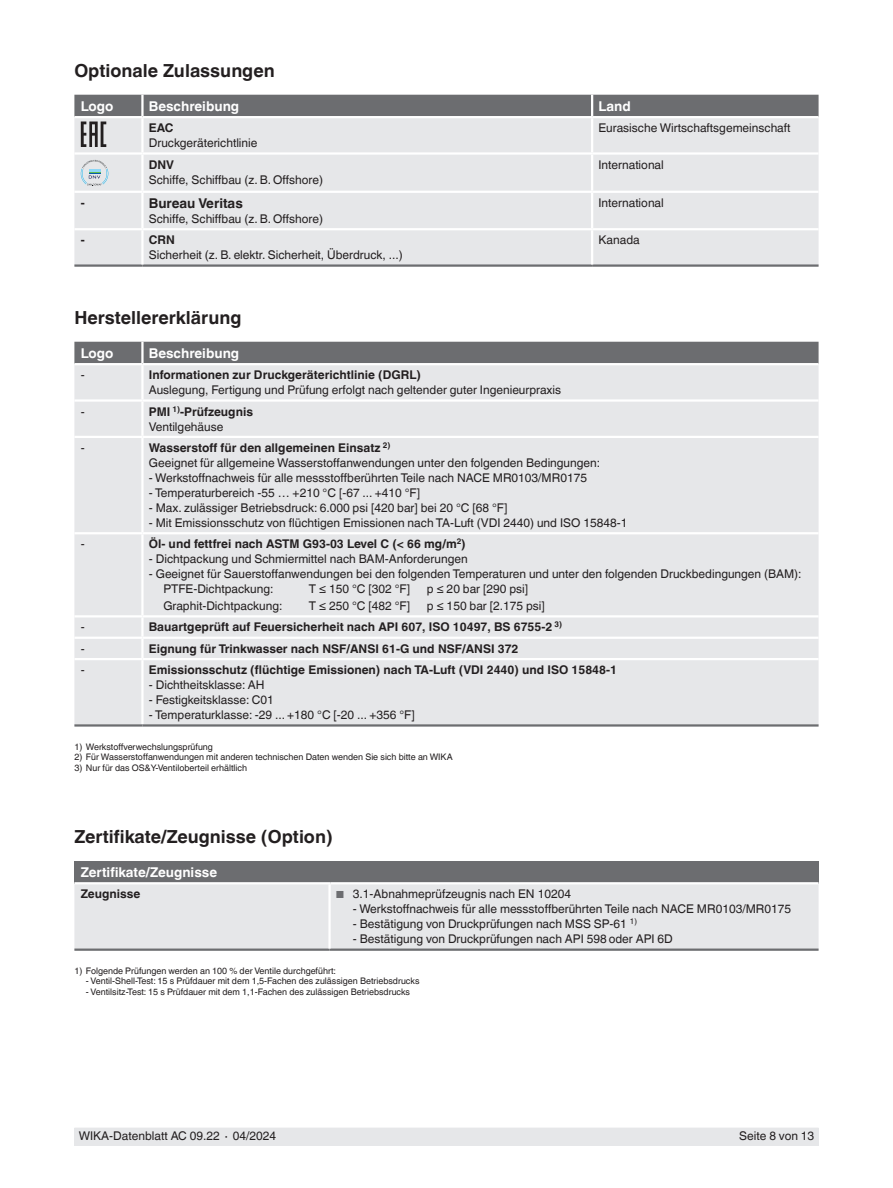
<style>
.page{position:relative;width:893px;height:1188px;background:#fff}
.page>*{position:absolute;margin:0;border:0;box-sizing:border-box;transform-origin:0 0}
.t1{font:700 18px "Helvetica World";color:#231f20}
.t2{font:700 13.5px "Helvetica World";color:#fff}
.t3{font:700 13.5px "Helvetica World";color:#231f20}
.t4{font:12px/15px "Helvetica World";color:#231f20}
.t5{font:700 12px/15px "Helvetica World";color:#231f20}
.t6{font:9px "Helvetica World";color:#231f20}
.s1{font-weight:400}
.s2{font-weight:700}
.s3{font-size:10.2px;color:#6c6d70}
</style>
<div class="page">
<div style="left:74px;top:1128px;width:745px;height:17px;background:#e6e7e9"></div>
<div style="left:74px;top:147px;width:745px;height:117px;background:#e6e7e9"></div>
<hr style="left:74px;top:191px;width:68px;height:2px;background:#fff">
<hr style="left:74px;top:228px;width:68px;height:2px;background:#fff">
<hr style="left:142px;top:191px;width:450px;height:2px;background:#fff">
<hr style="left:142px;top:228px;width:450px;height:2px;background:#fff">
<hr style="left:592px;top:191px;width:227px;height:2px;background:#fff">
<hr style="left:592px;top:228px;width:227px;height:2px;background:#fff">
<hr style="left:141px;top:193px;width:3px;height:35px;background:#fff">
<hr style="left:142px;top:152px;width:450px;height:3px;background:#fff">
<hr style="left:591px;top:193px;width:2px;height:35px;background:#fff">
<hr style="left:141px;top:118px;width:3px;height:34px;background:#fff">
<hr style="left:591px;top:118px;width:2px;height:34px;background:#fff">
<hr style="left:74px;top:264px;width:68px;height:3px;background:#6c6d70">
<hr style="left:142px;top:264px;width:450px;height:3px;background:#6c6d70">
<hr style="left:592px;top:264px;width:227px;height:3px;background:#6c6d70">
<hr style="left:74px;top:152px;width:68px;height:3px;background:#fff">
<hr style="left:592px;top:152px;width:227px;height:3px;background:#fff">
<hr style="left:591px;top:155px;width:2px;height:36px;background:#fff">
<hr style="left:591px;top:230px;width:2px;height:34px;background:#fff">
<hr style="left:141px;top:155px;width:3px;height:36px;background:#fff">
<hr style="left:141px;top:230px;width:3px;height:34px;background:#fff">
<svg style="left:81px;top:160px;width:27px;height:26px"></svg>
<div style="left:74px;top:342px;width:745px;height:21px;background:#6c6d70"></div>
<div style="left:74px;top:365px;width:745px;height:359px;background:#e6e7e9"></div>
<hr style="left:141px;top:365px;width:3px;height:34px;background:#fff">
<hr style="left:74px;top:399px;width:68px;height:3px;background:#fff">
<hr style="left:142px;top:399px;width:677px;height:3px;background:#fff">
<hr style="left:141px;top:402px;width:3px;height:34px;background:#fff">
<hr style="left:142px;top:436px;width:677px;height:2px;background:#fff">
<hr style="left:74px;top:436px;width:68px;height:2px;background:#fff">
<hr style="left:141px;top:438px;width:3px;height:94px;background:#fff">
<hr style="left:141px;top:534px;width:3px;height:81px;background:#fff">
<hr style="left:74px;top:615px;width:68px;height:3px;background:#fff">
<hr style="left:142px;top:615px;width:677px;height:3px;background:#fff">
<hr style="left:141px;top:618px;width:3px;height:19px;background:#fff">
<hr style="left:74px;top:637px;width:68px;height:2px;background:#fff">
<hr style="left:142px;top:637px;width:677px;height:2px;background:#fff">
<hr style="left:141px;top:639px;width:3px;height:19px;background:#fff">
<hr style="left:74px;top:658px;width:68px;height:2px;background:#fff">
<hr style="left:142px;top:658px;width:677px;height:2px;background:#fff">
<hr style="left:141px;top:660px;width:3px;height:64px;background:#fff">
<hr style="left:74px;top:532px;width:68px;height:2px;background:#fff">
<hr style="left:142px;top:532px;width:677px;height:2px;background:#fff">
<hr style="left:74px;top:724px;width:68px;height:3px;background:#6c6d70">
<hr style="left:142px;top:724px;width:677px;height:3px;background:#6c6d70">
<hr style="left:141px;top:342px;width:3px;height:21px;background:#fff">
<div style="left:74px;top:861px;width:745px;height:22px;background:#6c6d70"></div>
<div style="left:74px;top:884px;width:745px;height:65px;background:#e6e7e9"></div>
<hr style="left:74px;top:949px;width:256px;height:2px;background:#6c6d70">
<hr style="left:330px;top:949px;width:489px;height:2px;background:#6c6d70">
<hr style="left:74px;top:882px;width:257px;height:2px;background:#fff">
<hr style="left:331px;top:882px;width:488px;height:2px;background:#fff">
<hr style="left:328px;top:884px;width:3px;height:65px;background:#fff">
<svg style="left:74px;top:95px;width:745px;height:52px;background:#b4b5b7"></svg>
<h1 class="t1" style="left:74px;top:60px;width:202px">Optionale Zulassungen</h1>
<p class="t2" style="left:81px;top:98px;width:34px">Logo</p>
<p class="t2" style="left:149px;top:98px;width:92px">Beschreibung</p>
<p class="t2" style="left:598px;top:98px;width:34px">Land</p>
<p class="t5" style="left:149px;top:120px;width:26px">EAC</p>
<p class="t4" style="left:149px;top:135px;width:110px">Druckgeräterichtlinie</p>
<p class="t4" style="left:598px;top:120px;width:194px">Eurasische Wirtschaftsgemeinschaft</p>
<p class="t5" style="left:149px;top:157px;width:27px">DNV</p>
<p class="t4" style="left:149px;top:172px;width:176px">Schiffe, Schiffbau (z. B. Offshore)</p>
<p class="t4" style="left:598px;top:157px;width:67px">International</p>
<p class="t5" style="left:81px;top:195px;width:5px">-</p>
<p class="t3" style="left:149px;top:195px;width:96px">Bureau Veritas</p>
<p class="t4" style="left:149px;top:211px;width:176px">Schiffe, Schiffbau (z. B. Offshore)</p>
<p class="t4" style="left:598px;top:195px;width:67px">International</p>
<p class="t5" style="left:81px;top:233px;width:5px">-</p>
<p class="t5" style="left:149px;top:233px;width:27px">CRN</p>
<p class="t4" style="left:149px;top:248px;width:255px">Sicherheit (z. B. elektr. Sicherheit, Überdruck, ...)</p>
<p class="t4" style="left:598px;top:233px;width:43px">Kanada</p>
<h1 class="t1" style="left:74px;top:307px;width:169px">Herstellererklärung</h1>
<p class="t2" style="left:81px;top:345px;width:34px">Logo</p>
<p class="t2" style="left:149px;top:345px;width:92px">Beschreibung</p>
<p class="t4" style="left:81px;top:368px;width:5px">-</p>
<p class="t5" style="left:149px;top:368px;width:274px">Informationen zur Druckgeräterichtlinie (DGRL)</p>
<p class="t4" style="left:149px;top:383px;width:414px">Auslegung, Fertigung und Prüfung erfolgt nach geltender guter Ingenieurpraxis</p>
<p class="t4" style="left:81px;top:404px;width:5px">-</p>
<p class="t5" style="left:149px;top:404px;width:106px">PMI <sup>1)</sup>-Prüfzeugnis<br><span class="s1">Ventilgehäuse</span></p>
<p class="t4" style="left:81px;top:440px;width:5px">-</p>
<p class="t4" style="left:149px;top:440px;width:453px"><span class="s2">Wasserstoff für den allgemeinen Einsatz</span> <sup>2)<br></sup>Geeignet für allgemeine Wasserstoffanwendungen unter den folgenden Bedingungen:</p>
<p class="t4" style="left:149px;top:470px;width:440px">- Werkstoffnachweis für alle messstoffberührten Teile nach NACE MR0103/MR0175</p>
<p class="t4" style="left:149px;top:485px;width:273px">- Temperaturbereich -55 … +210 °C [-67 ... +410 °F]</p>
<p class="t4" style="left:149px;top:500px;width:360px">- Max. zulässiger Betriebsdruck: 6.000 psi [420 bar] bei 20 °C [68 °F]</p>
<p class="t4" style="left:149px;top:515px;width:480px">- Mit Emissionsschutz von flüchtigen Emissionen nach TA-Luft (VDI 2440) und ISO 15848-1</p>
<p class="t4" style="left:81px;top:537px;width:5px">-</p>
<p class="t5" style="left:149px;top:537px;width:318px">Öl- und fettfrei nach ASTM G93-03 Level C (&lt; 66 mg/m<sup>2</sup>)</p>
<p class="t4" style="left:149px;top:552px;width:320px">- Dichtpackung und Schmiermittel nach BAM-Anforderungen</p>
<p class="t4" style="left:163px;top:567px;width:640px;line-height:14.5px;text-indent:-15px">- Geeignet für Sauerstoffanwendungen bei den folgenden Temperaturen und unter den folgenden Druckbedingungen (BAM):<br>PTFE-Dichtpackung:</p>
<p class="t4" style="left:309px;top:581px;width:103px">T ≤ 150 °C [302 °F]</p>
<p class="t4" style="left:427px;top:581px;width:103px">p ≤ 20 bar [290 psi]</p>
<p class="t4" style="left:163px;top:598px;width:121px">Graphit-Dichtpackung:</p>
<p class="t4" style="left:309px;top:598px;width:103px">T ≤ 250 °C [482 °F]</p>
<p class="t4" style="left:427px;top:598px;width:119px">p ≤ 150 bar [2.175 psi]</p>
<p class="t4" style="left:81px;top:620px;width:5px">-</p>
<p class="t5" style="left:149px;top:620px;width:415px">Bauartgeprüft auf Feuersicherheit nach API 607, ISO 10497, BS 6755-2 <sup>3)</sup></p>
<p class="t4" style="left:81px;top:641px;width:5px">-</p>
<p class="t5" style="left:149px;top:641px;width:371px">Eignung für Trinkwasser nach NSF/ANSI 61-G und NSF/ANSI 372</p>
<p class="t4" style="left:81px;top:662px;width:5px">-</p>
<p class="t5" style="left:149px;top:662px;width:470px">Emissionsschutz (flüchtige Emissionen) nach TA-Luft (VDI 2440) und ISO 15848-1</p>
<p class="t4" style="left:149px;top:677px;width:117px">- Dichtheitsklasse: AH</p>
<p class="t4" style="left:149px;top:692px;width:126px">- Festigkeitsklasse: C01</p>
<p class="t4" style="left:149px;top:707px;width:267px">- Temperaturklasse: -29 ... +180 °C [-20 ... +356 °F]</p>
<p class="t6" style="left:74px;top:741px;width:140px">1) Werkstoffverwechslungsprüfung</p>
<p class="t6" style="left:74px;top:752px;width:380px">2) Für Wasserstoffanwendungen mit anderen technischen Daten wenden Sie sich bitte an WIKA</p>
<p class="t6" style="left:74px;top:762px;width:174px">3) Nur für das OS&amp;Y-Ventiloberteil erhältlich</p>
<h1 class="t1" style="left:74px;top:826px;width:260px">Zertifikate/Zeugnisse (Option)</h1>
<p class="t2" style="left:81px;top:864px;width:138px">Zertifikate/Zeugnisse</p>
<p class="t5" style="left:81px;top:887px;width:61px">Zeugnisse</p>
<p class="t4" style="left:336px;top:887px;width:237px"><span class="s3">■</span> 3.1-Abnahmeprüfzeugnis nach EN 10204</p>
<p class="t4" style="left:353px;top:902px;width:440px">- Werkstoffnachweis für alle messstoffberührten Teile nach NACE MR0103/MR0175</p>
<p class="t4" style="left:353px;top:917px;width:286px">- Bestätigung von Druckprüfungen nach MSS SP-61 <sup>1)</sup></p>
<p class="t4" style="left:353px;top:932px;width:321px">- Bestätigung von Druckprüfungen nach API 598 oder API 6D</p>
<p class="t6" style="left:74px;top:965px;width:263px">1) Folgende Prüfungen werden an 100 % der Ventile durchgeführt:</p>
<p class="t6" style="left:86px;top:976px;width:335px">- Ventil-Shell-Test: 15 s Prüfdauer mit dem 1,5-Fachen des zulässigen Betriebsdrucks</p>
<p class="t6" style="left:86px;top:986px;width:326px">- Ventilsitz-Test: 15 s Prüfdauer mit dem 1,1-Fachen des zulässigen Betriebsdrucks</p>
<p class="t4" style="left:79px;top:1129px;width:199px">WIKA-Datenblatt AC 09.22 ∙ 04/2024</p>
<p class="t4" style="left:739px;top:1129px;width:77px">Seite 8 von 13</p>
</div>
